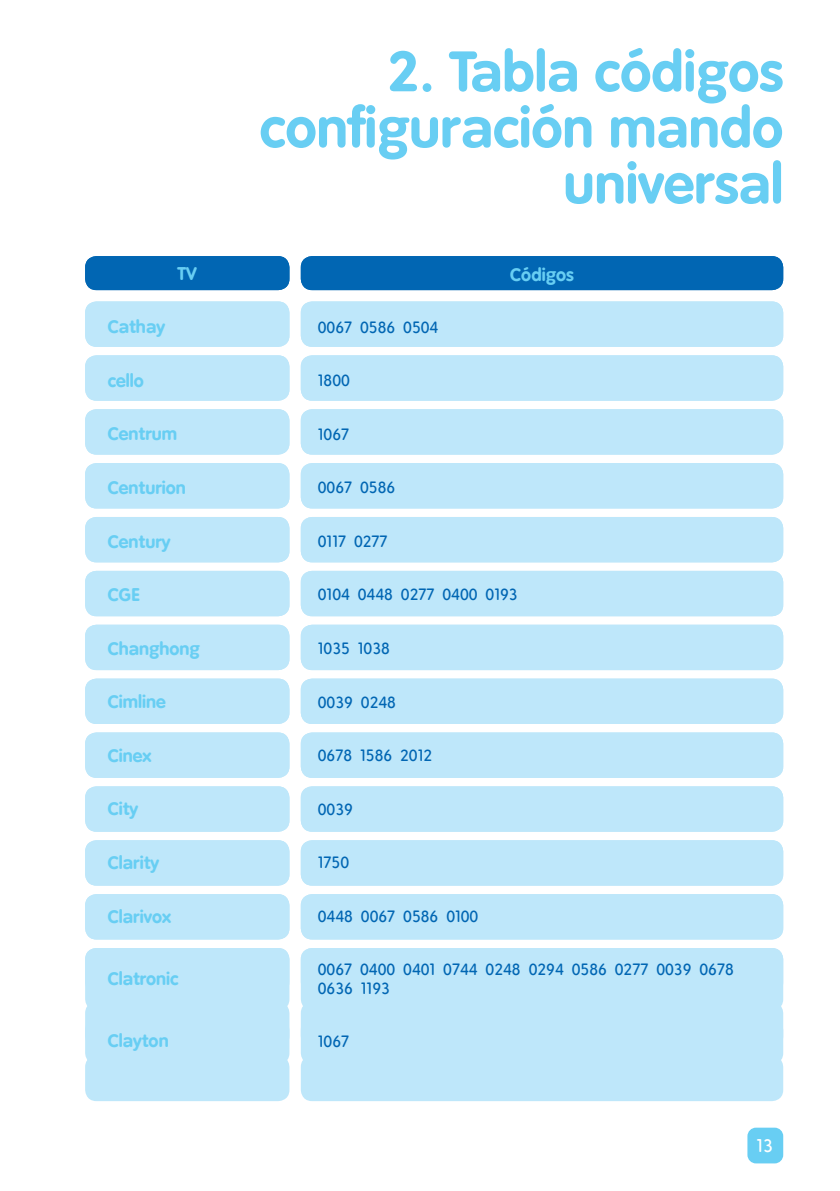
<style>
.page{position:relative;width:840px;height:1191px;background:#fff}
.page>*{position:absolute;margin:0;border:0;box-sizing:border-box;transform-origin:0 0}
.t1{font:700 56px/56px "Telecable";color:#68cef3;text-align:right}
.t2{font:700 18px "Telecable";color:#68cef3}
.t3{font:18px "Telecable";color:#fff}
.t4{font:16px/19.2px "Telecable";color:#0166b3}
</style>
<div class="page">
<div style="left:747px;top:1127px;width:35px;height:36px;background:#68cef3;border-radius:9px"></div>
<div style="left:300px;top:1002px;width:482px;height:45px;background:#bee7fa;border-radius:11px"></div>
<div style="left:300px;top:1055px;width:482px;height:46px;background:#bee7fa;border-radius:11px"></div>
<div style="left:85px;top:1002px;width:204px;height:45px;background:#bee7fa;border-radius:11px"></div>
<div style="left:85px;top:1055px;width:204px;height:46px;background:#bee7fa;border-radius:11px"></div>
<div style="left:300px;top:256px;width:482px;height:34px;background:#0166b3;border-radius:11px"></div>
<div style="left:300px;top:301px;width:482px;height:46px;background:#bee7fa;border-radius:11px"></div>
<div style="left:300px;top:355px;width:482px;height:46px;background:#bee7fa;border-radius:11px"></div>
<div style="left:300px;top:409px;width:482px;height:45px;background:#bee7fa;border-radius:11px"></div>
<div style="left:300px;top:463px;width:482px;height:45px;background:#bee7fa;border-radius:11px"></div>
<div style="left:300px;top:517px;width:482px;height:45px;background:#bee7fa;border-radius:11px"></div>
<div style="left:300px;top:571px;width:482px;height:45px;background:#bee7fa;border-radius:11px"></div>
<div style="left:300px;top:625px;width:482px;height:45px;background:#bee7fa;border-radius:11px"></div>
<div style="left:300px;top:678px;width:482px;height:46px;background:#bee7fa;border-radius:11px"></div>
<div style="left:300px;top:732px;width:482px;height:46px;background:#bee7fa;border-radius:11px"></div>
<div style="left:300px;top:786px;width:482px;height:45px;background:#bee7fa;border-radius:11px"></div>
<div style="left:300px;top:840px;width:482px;height:45px;background:#bee7fa;border-radius:11px"></div>
<div style="left:300px;top:894px;width:482px;height:45px;background:#bee7fa;border-radius:11px"></div>
<div style="left:300px;top:948px;width:482px;height:62px;background:#bee7fa;border-radius:11px"></div>
<div style="left:300px;top:1019px;width:482px;height:45px;background:#bee7fa;border-radius:11px"></div>
<div style="left:85px;top:256px;width:204px;height:34px;background:#0166b3;border-radius:11px"></div>
<div style="left:85px;top:301px;width:204px;height:46px;background:#bee7fa;border-radius:11px"></div>
<div style="left:85px;top:355px;width:204px;height:46px;background:#bee7fa;border-radius:11px"></div>
<div style="left:85px;top:409px;width:204px;height:45px;background:#bee7fa;border-radius:11px"></div>
<div style="left:85px;top:463px;width:204px;height:45px;background:#bee7fa;border-radius:11px"></div>
<div style="left:85px;top:517px;width:204px;height:45px;background:#bee7fa;border-radius:11px"></div>
<div style="left:85px;top:571px;width:204px;height:45px;background:#bee7fa;border-radius:11px"></div>
<div style="left:85px;top:625px;width:204px;height:45px;background:#bee7fa;border-radius:11px"></div>
<div style="left:85px;top:678px;width:204px;height:46px;background:#bee7fa;border-radius:11px"></div>
<div style="left:85px;top:732px;width:204px;height:46px;background:#bee7fa;border-radius:11px"></div>
<div style="left:85px;top:786px;width:204px;height:45px;background:#bee7fa;border-radius:11px"></div>
<div style="left:85px;top:840px;width:204px;height:45px;background:#bee7fa;border-radius:11px"></div>
<div style="left:85px;top:894px;width:204px;height:45px;background:#bee7fa;border-radius:11px"></div>
<div style="left:85px;top:948px;width:204px;height:62px;background:#bee7fa;border-radius:11px"></div>
<div style="left:85px;top:1019px;width:204px;height:45px;background:#bee7fa;border-radius:11px"></div>
<h1 class="t1" style="left:259px;top:43px;width:525px">2. Tabla códigos configuración mando universal</h1>
<p class="t2" style="left:177px;top:263px;width:21px">TV</p>
<p class="t2" style="left:510px;top:264px;width:65px">Códigos</p>
<p class="t2" style="left:108px;top:316px;width:59px">Cathay</p>
<p class="t4" style="left:317px;top:317px;width:122px">0067 0586 0504</p>
<p class="t2" style="left:108px;top:370px;width:38px">cello</p>
<p class="t4" style="left:317px;top:371px;width:34px">1800</p>
<p class="t2" style="left:108px;top:423px;width:71px">Centrum</p>
<p class="t4" style="left:317px;top:424px;width:33px">1067</p>
<p class="t2" style="left:108px;top:477px;width:80px">Centurion</p>
<p class="t4" style="left:317px;top:478px;width:79px">0067 0586</p>
<p class="t2" style="left:108px;top:531px;width:64px">Century</p>
<p class="t4" style="left:317px;top:531px;width:71px">0117 0277</p>
<p class="t2" style="left:108px;top:584px;width:34px">CGE</p>
<p class="t4" style="left:317px;top:585px;width:201px">0104 0448 0277 0400 0193</p>
<p class="t2" style="left:108px;top:638px;width:94px">Changhong</p>
<p class="t4" style="left:317px;top:638px;width:74px">1035 1038</p>
<p class="t2" style="left:108px;top:691px;width:59px">Cimline</p>
<p class="t4" style="left:317px;top:692px;width:80px">0039 0248</p>
<p class="t2" style="left:108px;top:745px;width:45px">Cinex</p>
<p class="t4" style="left:317px;top:746px;width:116px">0678 1586 2012</p>
<p class="t2" style="left:108px;top:798px;width:32px">City</p>
<p class="t4" style="left:317px;top:799px;width:37px">0039</p>
<p class="t2" style="left:108px;top:852px;width:53px">Clarity</p>
<p class="t4" style="left:317px;top:853px;width:33px">1750</p>
<p class="t2" style="left:108px;top:905px;width:65px">Clarivox</p>
<p class="t4" style="left:317px;top:906px;width:162px">0448 0067 0586 0100</p>
<p class="t2" style="left:108px;top:968px;width:72px">Clatronic</p>
<p class="t4" style="left:317px;top:959px;width:417px">0067 0400 0401 0744 0248 0294 0586 0277 0039 0678<br>0636 1193</p>
<p class="t2" style="left:108px;top:1030px;width:62px">Clayton</p>
<p class="t4" style="left:317px;top:1031px;width:33px">1067</p>
<p class="t3" style="left:756px;top:1134px;width:18px">13</p>
</div>
